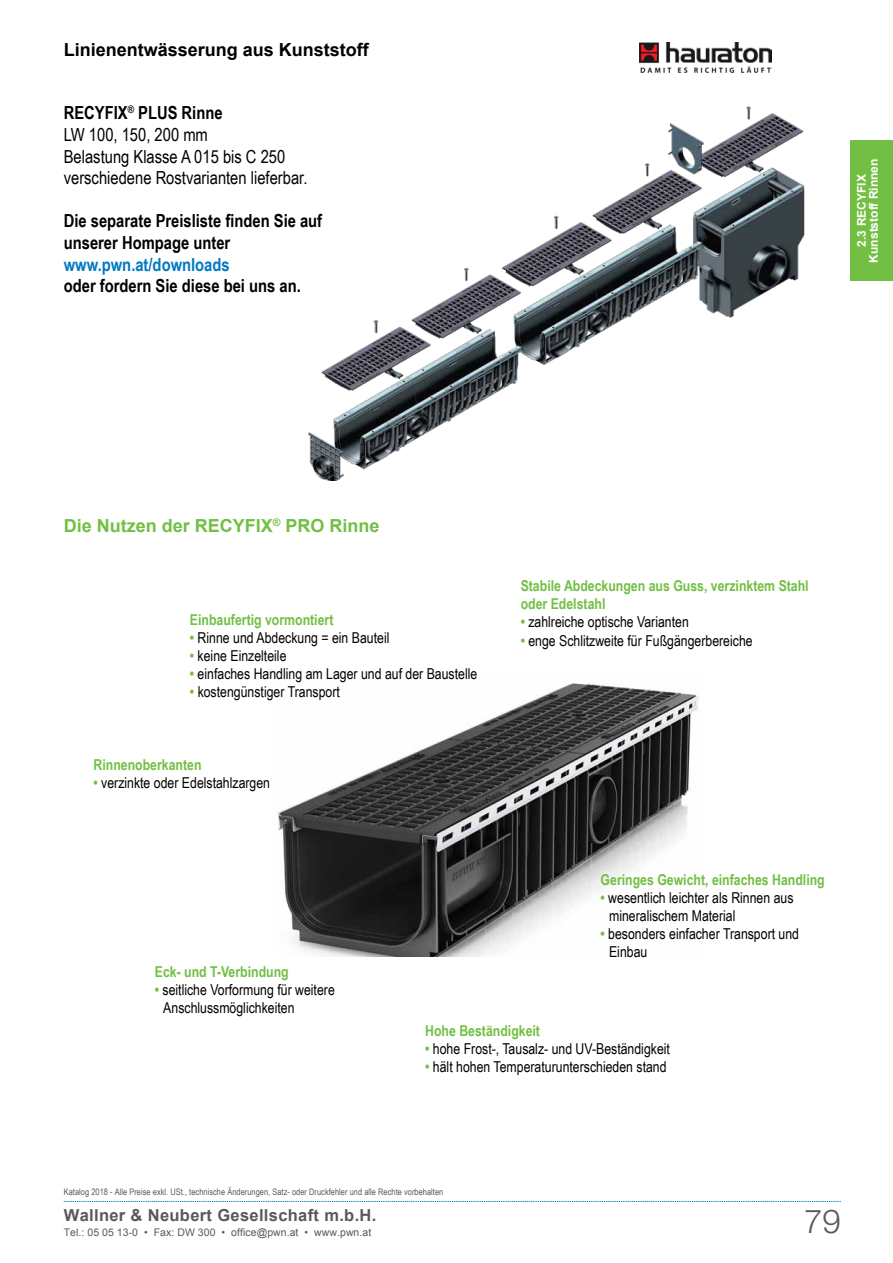
<style>
.page{position:relative;width:893px;height:1263px;background:#fff}
.page>*{position:absolute;margin:0;border:0;box-sizing:border-box;transform-origin:0 0}
.t1{font:300 33px "Helvetica Neue LT Std";color:#58595b}
.t2{font:18px/21.6px "Arial Narrow";color:#000}
.t3{font:700 18px/21.6px "Arial Narrow";color:#000}
.t4{font:700 18px "Arial";color:#000}
.t5{font:700 18px "Arial";color:#72bf44}
.t6{font:700 18px "Arial Narrow";color:#007ac2}
.t7{font:700 16.5px "Arial";letter-spacing:.02em;color:#58595b}
.t8{font:15px/18px "Arial Narrow";color:#000}
.t9{font:700 15px/18px "Arial Narrow";color:#72bf44}
.t10{font:700 12px/12px "Arial";color:#fff;text-align:center}
.t11{font:10.5px "Arial";letter-spacing:.005em;color:#58595b}
.t12{font:9px "Arial Narrow";letter-spacing:.005em;color:#58595b}
.s1{font-weight:700}
.s2{font-weight:700;color:#72bf44}
</style>
<div class="page">
<div style="left:850px;top:140px;width:43px;height:141px;background:#72bf44"></div>
<svg style="left:64px;top:1201px;width:777px;height:1px"></svg>
<img style="left:277px;top:683px;width:422px;height:274px">
<img style="left:308px;top:106px;width:497px;height:374px">
<img style="left:639px;top:43px;width:133px;height:30px">
<p class="t4" style="left:64px;top:37px;width:307px">Linienentwässerung aus Kunststoff</p>
<p class="t2" style="left:64px;top:102px;width:245px"><span class="s1">RECYFIX</span><sup>®</sup> <span class="s1">PLUS Rinne<br></span>LW 100, 150, 200 mm<br>Belastung Klasse A 015 bis C 250 verschiedene Rostvarianten lieferbar.</p>
<p class="t3" style="left:64px;top:209px;width:260px">Die separate Preisliste finden Sie auf unserer Hompage unter</p>
<p class="t6" style="left:64px;top:251px;width:167px">www.pwn.at/downloads</p>
<p class="t3" style="left:64px;top:274px;width:239px">oder fordern Sie diese bei uns an.</p>
<p class="t10" style="left:856px;top:262px;width:105px;rotate:-90deg">2.3 RECYFIX<br>Kunststoff Rinnen</p>
<p class="t5" style="left:64px;top:514px;width:317px">Die Nutzen der RECYFIX<sup>®</sup> PRO Rinne</p>
<p class="t9" style="left:190px;top:610px;width:145px">Einbaufertig vormontiert</p>
<p class="t8" style="left:190px;top:628px;width:201px"><span class="s2">•</span> Rinne und Abdeckung = ein Bauteil</p>
<p class="t8" style="left:190px;top:646px;width:98px"><span class="s2">•</span> keine Einzelteile</p>
<p class="t8" style="left:190px;top:664px;width:289px"><span class="s2">•</span> einfaches Handling am Lager und auf der Baustelle</p>
<p class="t8" style="left:190px;top:682px;width:151px"><span class="s2">•</span> kostengünstiger Transport</p>
<p class="t9" style="left:94px;top:755px;width:109px">Rinnenoberkanten</p>
<p class="t8" style="left:94px;top:773px;width:178px"><span class="s2">•</span> verzinkte oder Edelstahlzargen</p>
<p class="t9" style="left:155px;top:962px;width:135px">Eck- und T-Verbindung</p>
<p class="t8" style="left:163px;top:980px;width:173px;text-indent:-9px"><span class="s2">•</span> seitliche Vorformung für weitere<br>Anschlussmöglichkeiten</p>
<p class="t9" style="left:521px;top:576px;width:290px">Stabile Abdeckungen aus Guss, verzinktem Stahl oder Edelstahl</p>
<p class="t8" style="left:521px;top:613px;width:170px"><span class="s2">•</span> zahlreiche optische Varianten</p>
<p class="t8" style="left:521px;top:631px;width:233px"><span class="s2">•</span> enge Schlitzweite für Fußgängerbereiche</p>
<p class="t9" style="left:601px;top:870px;width:226px">Geringes Gewicht, einfaches Handling</p>
<p class="t8" style="left:609px;top:888px;width:186px;text-indent:-9px"><span class="s2">•</span> wesentlich leichter als Rinnen aus mineralischem Material</p>
<p class="t8" style="left:609px;top:924px;width:192px;text-indent:-9px"><span class="s2">•</span> besonders einfacher Transport und<br>Einbau</p>
<p class="t9" style="left:425px;top:1020px;width:116px">Hohe Beständigkeit</p>
<p class="t8" style="left:425px;top:1039px;width:246px"><span class="s2">•</span> hohe Frost-, Tausalz- und UV-Beständigkeit</p>
<p class="t8" style="left:425px;top:1057px;width:243px"><span class="s2">•</span> hält hohen Temperaturunterschieden stand</p>
<p class="t12" style="left:64px;top:1186px;width:381px">Katalog 2018 - Alle Preise exkl. USt., technische Änderungen, Satz- oder Druckfehler und alle Rechte vorbehalten</p>
<p class="t7" style="left:64px;top:1204px;width:314px">Wallner &amp; Neubert Gesellschaft m.b.H.</p>
<p class="t11" style="left:64px;top:1225px;width:309px">Tel.: 05 05 13-0 • Fax: DW 300 • office@pwn.at • www.pwn.at</p>
<h1 class="t1" style="left:804px;top:1200px;width:38px">79</h1>
</div>
